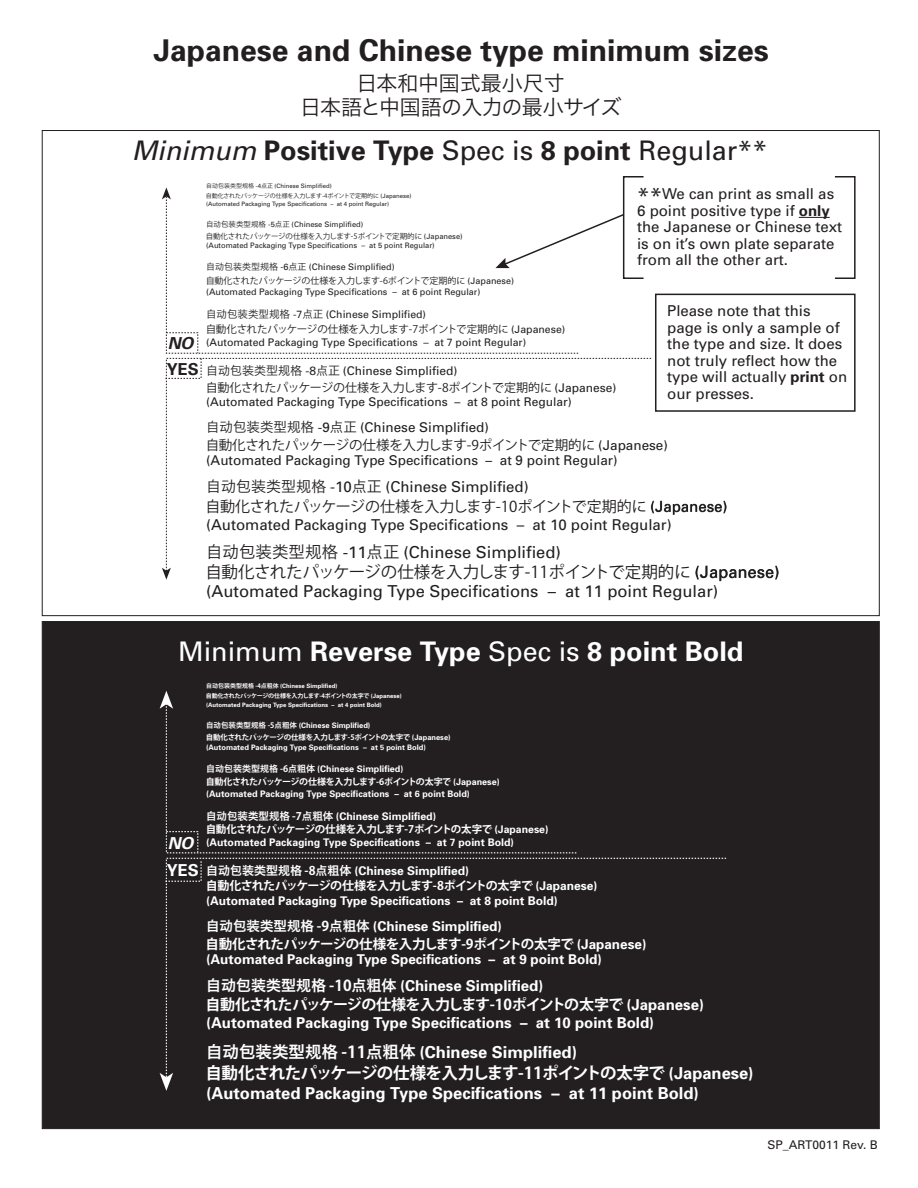
<style>
.page{position:relative;width:918px;height:1188px;background:#fff}
.page>*{position:absolute;margin:0;border:0;box-sizing:border-box;transform-origin:0 0}
.t1{font:700 30px "Univers";color:#231f20}
.t2{font:700 27px "Univers";color:#231f20}
.t3{font:700 27px "Univers";color:#fff}
.t4{font:21px/24px "Hira Kaku Pro N W3";letter-spacing:-.025em;color:#231f20;text-align:center}
.t5{font:700 16.5px "Univers";color:#fff}
.t6{font:16.5px "Univers";color:#211e1e}
.t7{font:16.5px "Koz Go Pro";letter-spacing:-.02em;color:#211e1e}
.t8{font:700 16.5px "Koz Go Pro";letter-spacing:-.045em;color:#fff}
.t9{font:700 16.5px "Univers";color:#231f20}
.t10{font:italic 700 16.5px "Univers";color:#231f20}
.t11{font:italic 700 16.5px "Univers";color:#fff}
.t12{font:15px/16.5px "Univers";color:#231f20}
.t13{font:15px "Univers";color:#211e1e}
.t14{font:700 15px "Univers";color:#fff}
.t15{font:15px "Koz Go Pro";letter-spacing:-.02em;color:#211e1e}
.t16{font:700 15px "Koz Go Pro";letter-spacing:-.045em;color:#fff}
.t17{font:13.5px "Univers";color:#211e1e}
.t18{font:700 13.5px "Univers";color:#fff}
.t19{font:13.5px "Koz Go Pro";letter-spacing:-.02em;color:#211e1e}
.t20{font:700 13.5px "Koz Go Pro";letter-spacing:-.05em;color:#fff}
.t21{font:12px "Univers";color:#211e1e}
.t22{font:700 12px "Univers";color:#fff}
.t23{font:12px "Koz Go Pro";letter-spacing:-.02em;color:#211e1e}
.t24{font:700 12px "Koz Go Pro";letter-spacing:-.05em;color:#fff}
.t25{font:12px "Univers";color:#231f20}
.t26{font:10.5px "Univers";color:#211e1e}
.t27{font:700 10.5px "Univers";color:#fff}
.t28{font:10.5px "Koz Go Pro";letter-spacing:-.02em;color:#211e1e}
.t29{font:700 10.5px "Koz Go Pro";letter-spacing:-.05em;color:#fff}
.t30{font:9px "Univers";color:#211e1e}
.t31{font:700 9px "Univers";color:#fff}
.t32{font:9px "Koz Go Pro";letter-spacing:-.02em;color:#211e1e}
.t33{font:700 9px "Koz Go Pro";letter-spacing:-.05em;color:#fff}
.t34{font:7.5px "Univers";color:#211e1e}
.t35{font:700 7.5px "Univers";color:#fff}
.t36{font:7.5px "Koz Go Pro";letter-spacing:-.02em;color:#211e1e}
.t37{font:700 7.5px "Koz Go Pro";letter-spacing:-.05em;color:#fff}
.t38{font:6px "Univers";color:#211e1e}
.t39{font:700 6px "Univers";color:#fff}
.t40{font:6px "Koz Go Pro";letter-spacing:-.02em;color:#211e1e}
.t41{font:700 6px "Koz Go Pro";letter-spacing:-.05em;color:#fff}
.s1{font-weight:400;font-style:italic}
.s2{font-weight:400}
.s3{font-family:"Hiragino Sans GB W3"}
.s4{font-family:"Univers"}
.s5{font-size:22.5px}
.s6{font-weight:700}
.s7{font-family:"Hiragino Sans GB W6";font-weight:400}
.s8{font-family:"Koz Go Pro"}
</style>
<div class="page">
<div style="left:42px;top:621px;width:838px;height:508px;background:#231f20;border:1px solid #231f20"></div>
<svg style="left:162px;top:187px;width:7px;height:12px"></svg>
<svg style="left:166px;top:193px;width:413px;height:161px"></svg>
<svg style="left:160px;top:691px;width:10px;height:18px"></svg>
<svg style="left:165px;top:699px;width:412px;height:155px"></svg>
<svg style="left:165px;top:831px;width:34px;height:22px"></svg>
<svg style="left:160px;top:1073px;width:9px;height:18px"></svg>
<svg style="left:165px;top:857px;width:562px;height:228px"></svg>
<svg style="left:165px;top:860px;width:37px;height:22px"></svg>
<svg style="left:162px;top:568px;width:7px;height:12px"></svg>
<svg style="left:166px;top:358px;width:486px;height:216px"></svg>
<svg style="left:165px;top:332px;width:37px;height:47px"></svg>
<hr style="left:799px;top:217px;width:31px;height:1px;background:#231f20">
<svg style="left:495px;top:213px;width:128px;height:55px"></svg>
<div style="left:623px;top:176px;width:21px;height:103px;border:2px solid #231f20"></div>
<div style="left:834px;top:176px;width:22px;height:103px;border:2px solid #231f20"></div>
<div style="left:655px;top:294px;width:201px;height:118px;border:2px solid #231f20"></div>
<svg style="left:651px;top:501px;width:75px;height:13px"></svg>
<svg style="left:696px;top:566px;width:82px;height:15px"></svg>
<h1 class="t1" style="left:154px;top:32px;width:617px">Japanese and Chinese type minimum sizes</h1>
<h3 class="t4" style="left:300px;top:69px;width:323px">日本和中国式最小尺寸<br>日本語と中国語の入力の最小サイズ</h3>
<h2 class="t2" style="left:132px;top:135px;width:637px"><span class="s1">Minimum</span> Positive Type <span class="s2">Spec is</span> 8 point <span class="s2">Regular**</span></h2>
<p class="t10" style="left:168px;top:333px;width:27px">NO</p>
<p class="t9" style="left:167px;top:359px;width:34px">YES</p>
<p class="t38" style="left:206px;top:182px;width:127px"><span class="s3">自动包装类型规格</span> -4<span class="s3">点正</span> (Chinese Simplified)</p>
<p class="t40" style="left:206px;top:192px;width:207px">自動化されたパッケージの仕様を入力します-4ポイントで定期的に <span class="s4">(Japanese)</span></p>
<p class="t38" style="left:206px;top:201px;width:184px">(Automated Packaging Type Specifications – at 4 point Regular)</p>
<p class="t34" style="left:206px;top:220px;width:159px"><span class="s3">自动包装类型规格</span> -5<span class="s3">点正</span> (Chinese Simplified)</p>
<p class="t36" style="left:206px;top:231px;width:258px">自動化されたパッケージの仕様を入力します-5ポイントで定期的に <span class="s4">(Japanese)</span></p>
<p class="t34" style="left:206px;top:241px;width:230px">(Automated Packaging Type Specifications – at 5 point Regular)</p>
<p class="t30" style="left:206px;top:262px;width:190px"><span class="s3">自动包装类型规格</span> -6<span class="s3">点正</span> (Chinese Simplified)</p>
<p class="t32" style="left:206px;top:274px;width:310px">自動化されたパッケージの仕様を入力します-6ポイントで定期的に <span class="s4">(Japanese)</span></p>
<p class="t30" style="left:206px;top:287px;width:276px">(Automated Packaging Type Specifications – at 6 point Regular)</p>
<p class="t26" style="left:206px;top:308px;width:222px"><span class="s3">自动包装类型规格</span> -7<span class="s3">点正</span> (Chinese Simplified)</p>
<p class="t28" style="left:206px;top:322px;width:361px">自動化されたパッケージの仕様を入力します-7ポイントで定期的に <span class="s4">(Japanese)</span></p>
<p class="t26" style="left:206px;top:336px;width:322px">(Automated Packaging Type Specifications – at 7 point Regular)</p>
<p class="t21" style="left:206px;top:364px;width:253px"><span class="s3">自动包装类型规格</span> -8<span class="s3">点正</span> (Chinese Simplified)</p>
<p class="t23" style="left:206px;top:379px;width:412px">自動化されたパッケージの仕様を入力します-8ポイントで定期的に <span class="s4">(Japanese)</span></p>
<p class="t21" style="left:206px;top:395px;width:367px">(Automated Packaging Type Specifications – at 8 point Regular)</p>
<p class="t17" style="left:206px;top:419px;width:284px"><span class="s3">自动包装类型规格</span> -9<span class="s3">点正</span> (Chinese Simplified)</p>
<p class="t19" style="left:206px;top:436px;width:464px">自動化されたパッケージの仕様を入力します-9ポイントで定期的に <span class="s4">(Japanese)</span></p>
<p class="t17" style="left:206px;top:452px;width:413px">(Automated Packaging Type Specifications – at 9 point Regular)</p>
<p class="t13" style="left:206px;top:478px;width:324px"><span class="s3">自动包装类型规格</span> -10<span class="s3">点正</span> (Chinese Simplified)</p>
<p class="t15" style="left:206px;top:496px;width:523px">自動化されたパッケージの仕様を入力します-10ポイントで定期的に <span class="s4">(Japanese)</span></p>
<p class="t13" style="left:206px;top:516px;width:467px">(Automated Packaging Type Specifications – at 10 point Regular)</p>
<p class="t6" style="left:206px;top:543px;width:356px"><span class="s3">自动包装类型规格</span> -11<span class="s3">点正</span> (Chinese Simplified)</p>
<p class="t7" style="left:206px;top:561px;width:576px">自動化されたパッケージの仕様を入力します-11ポイントで定期的に <span class="s4">(Japanese)</span></p>
<p class="t6" style="left:206px;top:582px;width:514px">(Automated Packaging Type Specifications – at 11 point Regular)</p>
<p class="t12" style="left:637px;top:186px;width:207px"><span class="s5">**</span>We can print as small as<br>6 point positive type if <span class="s6">only </span>the Japanese or Chinese text is on it’s own plate separate from all the other art.</p>
<p class="t12" style="left:667px;top:303px;width:182px">Please note that this page is only a sample of the type and size. It does not truly reflect how the type will actually <span class="s6">print</span> on our presses.</p>
<h2 class="t3" style="left:178px;top:635px;width:567px"><span class="s2">Minimum</span> Reverse Type <span class="s2">Spec is</span> 8 point Bold</h2>
<p class="t11" style="left:168px;top:833px;width:27px">NO</p>
<p class="t5" style="left:167px;top:860px;width:34px">YES</p>
<p class="t39" style="left:206px;top:682px;width:133px"><span class="s7">自动包装类型规格</span> <span class="s8">-4</span><span class="s7">点粗体</span> (Chinese Simplified)</p>
<p class="t41" style="left:206px;top:692px;width:197px">自動化されたパッケージの仕様を入力します-4ポイントの太字で <span class="s4">(Japanese)</span></p>
<p class="t39" style="left:206px;top:701px;width:177px">(Automated Packaging Type Specifications – at 4 point Bold)</p>
<p class="t35" style="left:206px;top:721px;width:166px"><span class="s7">自动包装类型规格</span> <span class="s8">-5</span><span class="s7">点粗体</span> (Chinese Simplified)</p>
<p class="t37" style="left:206px;top:733px;width:246px">自動化されたパッケージの仕様を入力します-5ポイントの太字で <span class="s4">(Japanese)</span></p>
<p class="t35" style="left:206px;top:743px;width:221px">(Automated Packaging Type Specifications – at 5 point Bold)</p>
<p class="t31" style="left:206px;top:763px;width:199px"><span class="s7">自动包装类型规格</span> <span class="s8">-6</span><span class="s7">点粗体</span> (Chinese Simplified)</p>
<p class="t33" style="left:206px;top:776px;width:295px">自動化されたパッケージの仕様を入力します-6ポイントの太字で <span class="s4">(Japanese)</span></p>
<p class="t31" style="left:206px;top:788px;width:265px">(Automated Packaging Type Specifications – at 6 point Bold)</p>
<p class="t27" style="left:206px;top:810px;width:232px"><span class="s7">自动包装类型规格</span> <span class="s8">-7</span><span class="s7">点粗体</span> (Chinese Simplified)</p>
<p class="t29" style="left:206px;top:823px;width:344px">自動化されたパッケージの仕様を入力します-7ポイントの太字で <span class="s4">(Japanese)</span></p>
<p class="t27" style="left:206px;top:836px;width:309px">(Automated Packaging Type Specifications – at 7 point Bold)</p>
<p class="t22" style="left:206px;top:864px;width:265px"><span class="s7">自动包装类型规格</span> <span class="s8">-8</span><span class="s7">点粗体</span> (Chinese Simplified)</p>
<p class="t24" style="left:206px;top:878px;width:393px">自動化されたパッケージの仕様を入力します-8ポイントの太字で <span class="s4">(Japanese)</span></p>
<p class="t22" style="left:206px;top:893px;width:353px">(Automated Packaging Type Specifications – at 8 point Bold)</p>
<p class="t18" style="left:206px;top:918px;width:297px"><span class="s7">自动包装类型规格</span> <span class="s8">-9</span><span class="s7">点粗体</span> (Chinese Simplified)</p>
<p class="t20" style="left:206px;top:935px;width:442px">自動化されたパッケージの仕様を入力します-9ポイントの太字で <span class="s4">(Japanese)</span></p>
<p class="t18" style="left:206px;top:951px;width:397px">(Automated Packaging Type Specifications – at 9 point Bold)</p>
<p class="t14" style="left:206px;top:976px;width:339px"><span class="s7">自动包装类型规格</span> <span class="s8">-10</span><span class="s7">点粗体</span> (Chinese Simplified)</p>
<p class="t16" style="left:206px;top:995px;width:500px">自動化されたパッケージの仕様を入力します-10ポイントの太字で <span class="s4">(Japanese)</span></p>
<p class="t14" style="left:206px;top:1014px;width:450px">(Automated Packaging Type Specifications – at 10 point Bold)</p>
<p class="t5" style="left:206px;top:1043px;width:373px"><span class="s7">自动包装类型规格</span> <span class="s8">-11</span><span class="s7">点粗体</span> (Chinese Simplified)</p>
<p class="t8" style="left:206px;top:1063px;width:550px">自動化されたパッケージの仕様を入力します-11ポイントの太字で <span class="s4">(Japanese)</span></p>
<p class="t5" style="left:206px;top:1083px;width:494px">(Automated Packaging Type Specifications – at 11 point Bold)</p>
<p class="t25" style="left:768px;top:1138px;width:112px">SP_ART0011 Rev. B</p>
</div>
